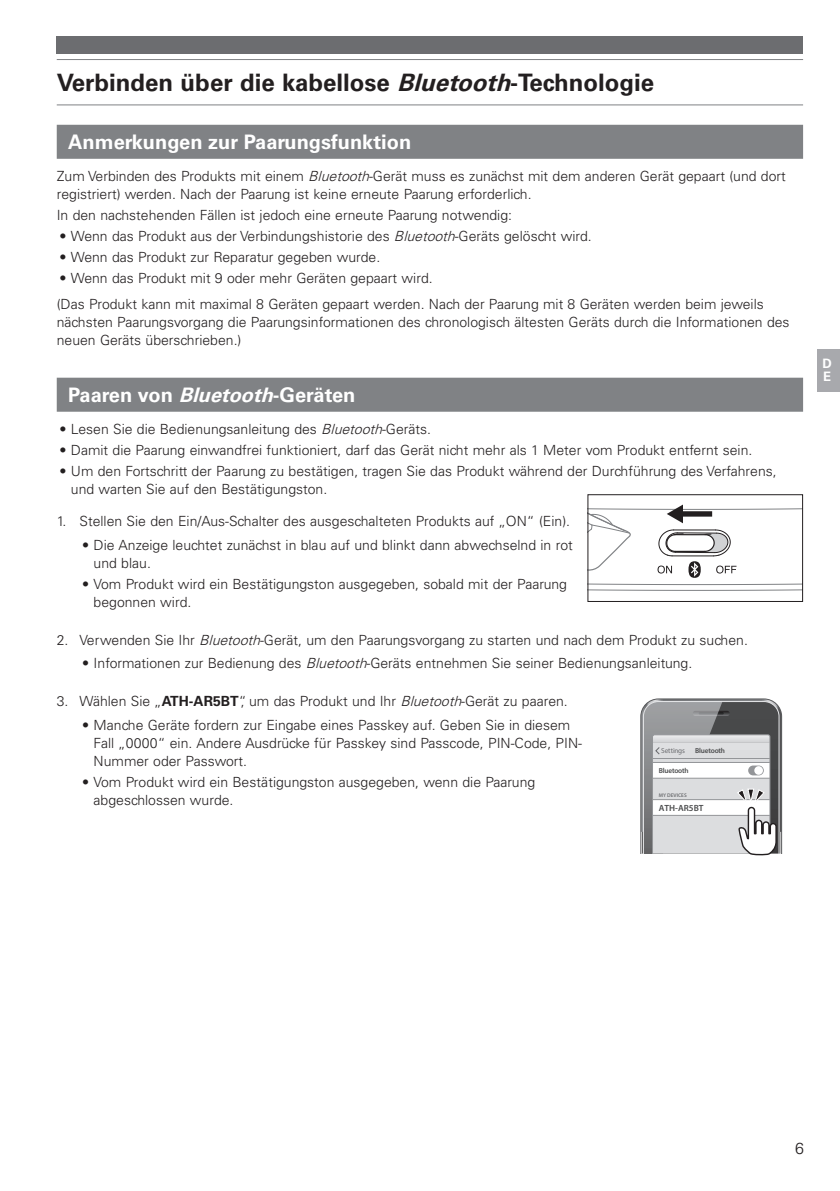
<style>
.page{position:relative;width:840px;height:1191px;background:#fff}
.page>*{position:absolute;margin:0;border:0;box-sizing:border-box;transform-origin:0 0}
.t1{font:700 24px "Univers LT Std";color:#231f20}
.t2{font:700 20px "Univers LT Std";color:#fff}
.t3{font:300 16px "Univers LT Std";color:#231f20}
.t4{font:300 14px/18px "Univers LT Std";color:#231f20}
.t5{font:700 13px/13px "Univers LT Std";color:#fff}
.t6{font:600 9px "Myriad Pro";color:#4b4c4d}
.t7{font:600 7.2px "Myriad Pro";letter-spacing:-.025em;color:#4b4c4d}
.t8{font:7.2px "Myriad Pro";letter-spacing:-.03em;color:#6c6d70}
.t9{font:600 5.2px "Myriad Pro";color:#6c6d70}
.s1{font-style:italic}
.s2{font-weight:700}
</style>
<div class="page">
<hr style="left:57px;top:104px;width:745px;height:1px;background:#808285">
<hr style="left:57px;top:59px;width:745px;height:1px;background:#808285">
<div style="left:57px;top:37px;width:745px;height:17px;background:#6c6d70"></div>
<div style="left:816px;top:349px;width:23px;height:42px;background:#a8a9ad"></div>
<div style="left:57px;top:125px;width:745px;height:34px;background:#808285"></div>
<div style="left:57px;top:378px;width:745px;height:34px;background:#808285"></div>
<svg style="left:589px;top:504px;width:211px;height:87px"></svg>
<div style="left:587px;top:494px;width:215px;height:108px;border:1px solid #231f20"></div>
<svg style="left:640px;top:698px;width:141px;height:157px"></svg>
<h1 class="t1" style="left:57px;top:68px;width:598px">Verbinden über die kabellose <span class="s1">Bluetooth</span>-Technologie</h1>
<h2 class="t2" style="left:68px;top:130px;width:344px">Anmerkungen zur Paarungsfunktion</h2>
<p class="t4" style="left:57px;top:167px;width:730px">Zum Verbinden des Produkts mit einem <span class="s1">Bluetooth</span>-Gerät muss es zunächst mit dem anderen Gerät gepaart (und dort registriert) werden. Nach der Paarung ist keine erneute Paarung erforderlich.</p>
<p class="t4" style="left:57px;top:206px;width:456px">In den nachstehenden Fällen ist jedoch eine erneute Paarung notwendig:</p>
<p class="t4" style="left:60px;top:227px;width:533px">• Wenn das Produkt aus der Verbindungshistorie des <span class="s1">Bluetooth</span>-Geräts gelöscht wird.</p>
<p class="t4" style="left:60px;top:248px;width:322px">• Wenn das Produkt zur Reparatur gegeben wurde.</p>
<p class="t4" style="left:57px;top:264px;width:708px;line-height:26.6px">• Wenn das Produkt mit 9 oder mehr Geräten gepaart wird.<br>(Das Produkt kann mit maximal 8 Geräten gepaart werden. Nach der Paarung mit 8 Geräten werden beim jeweils</p>
<p class="t4" style="left:57px;top:313px;width:734px">nächsten Paarungsvorgang die Paarungsinformationen des chronologisch ältesten Geräts durch die Informationen des neuen Geräts überschrieben.)</p>
<h2 class="t2" style="left:68px;top:383px;width:289px">Paaren von <span class="s1">Bluetooth</span>-Geräten</h2>
<p class="t4" style="left:60px;top:420px;width:373px">• Lesen Sie die Bedienungsanleitung des <span class="s1">Bluetooth</span>-Geräts.</p>
<p class="t4" style="left:60px;top:441px;width:694px">• Damit die Paarung einwandfrei funktioniert, darf das Gerät nicht mehr als 1 Meter vom Produkt entfernt sein.</p>
<p class="t4" style="left:71px;top:462px;width:707px;text-indent:-11px">• Um den Fortschritt der Paarung zu bestätigen, tragen Sie das Produkt während der Durchführung des Verfahrens, und warten Sie auf den Bestätigungston.</p>
<p class="t4" style="left:57px;top:512px;width:514px">1. Stellen Sie den Ein/Aus-Schalter des ausgeschalteten Produkts auf „ON“ (Ein).</p>
<p class="t4" style="left:94px;top:536px;width:480px;text-indent:-11px">• Die Anzeige leuchtet zunächst in blau auf und blinkt dann abwechselnd in rot und blau.</p>
<p class="t4" style="left:94px;top:575px;width:474px;text-indent:-11px">• Vom Produkt wird ein Bestätigungston ausgegeben, sobald mit der Paarung begonnen wird.</p>
<p class="t4" style="left:57px;top:630px;width:692px">2. Verwenden Sie Ihr <span class="s1">Bluetooth</span>-Gerät, um den Paarungsvorgang zu starten und nach dem Produkt zu suchen.</p>
<p class="t4" style="left:82px;top:654px;width:611px">• Informationen zur Bedienung des <span class="s1">Bluetooth</span>-Geräts entnehmen Sie seiner Bedienungsanleitung.</p>
<p class="t4" style="left:57px;top:692px;width:512px">3. Wählen Sie „<span class="s2">ATH-AR5BT</span>“, um das Produkt und Ihr <span class="s1">Bluetooth</span>-Gerät zu paaren.</p>
<p class="t4" style="left:94px;top:716px;width:489px;text-indent:-11px">• Manche Geräte fordern zur Eingabe eines Passkey auf. Geben Sie in diesem<br>Fall „0000“ ein. Andere Ausdrücke für Passkey sind Passcode, PIN-Code, PIN-<br>Nummer oder Passwort.</p>
<p class="t4" style="left:94px;top:772px;width:443px;text-indent:-11px">• Vom Produkt wird ein Bestätigungston ausgegeben, wenn die Paarung abgeschlossen wurde.</p>
<p class="t6" style="left:658px;top:802px;width:46px">ATH-AR5BT</p>
<p class="t8" style="left:661px;top:746px;width:25px">Settings</p>
<p class="t7" style="left:694px;top:746px;width:31px">Bluetooth</p>
<p class="t7" style="left:658px;top:766px;width:31px">Bluetooth</p>
<p class="t9" style="left:658px;top:792px;width:29px">MY DEVICES</p>
<p class="t5" style="left:822px;top:357px;width:11px">D<br>E</p>
<p class="t3" style="left:794px;top:1138px;width:10px">6</p>
</div>
